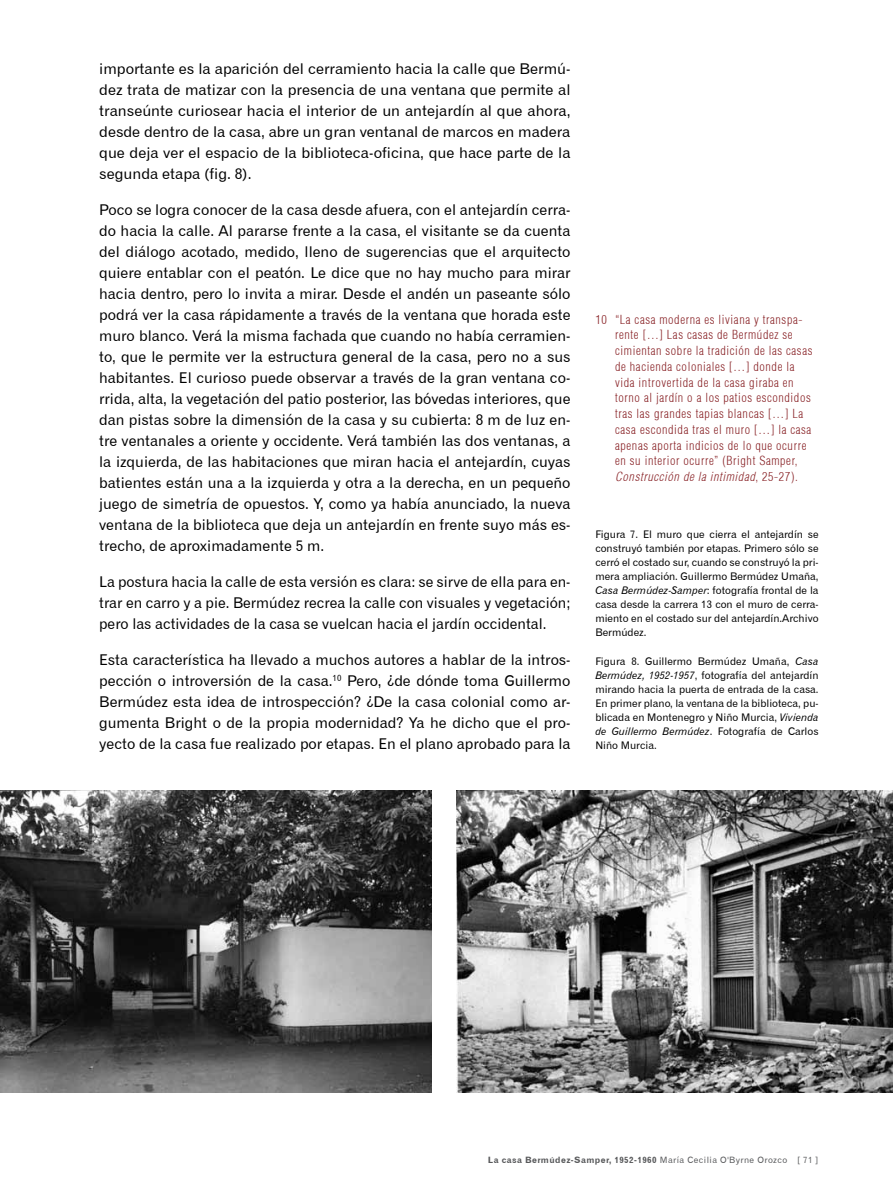
<style>
.page{position:relative;width:893px;height:1191px;background:#fff}
.page>*{position:absolute;margin:0;border:0;box-sizing:border-box;transform-origin:0 0}
.t1{font:14.88px/21px "Gothic 720 BT Roman B";color:#000;text-align:justify}
.t2{font:300 condensed 12.25px/15.8px "Helvetica";letter-spacing:.05em;color:#8a2529}
.t3{font:10.5px/14px "Gothic 720 BT Roman B";color:#000;text-align:justify}
.t4{font:8.75px "Gothic 720 BT Bold B";letter-spacing:.05em;color:#58595b}
.s1{font-style:italic}
.s2{font-family:"Gothic 720 BT Italic B"}
.s3{font-family:"Gothic 720 BT Roman B"}
</style>
<div class="page">
<img style="left:0;top:791px;width:432px;height:301px">
<img style="left:457px;top:791px;width:436px;height:301px">
<p class="t1" style="left:99px;top:58px;width:473px">importante es la aparición del cerramiento hacia la calle que Bermú&shy;dez trata de matizar con la presencia de una ventana que permite al transeúnte curiosear hacia el interior de un antejardín al que ahora, desde dentro de la casa, abre un gran ventanal de marcos en madera que deja ver el espacio de la biblioteca-oficina, que hace parte de la segunda etapa (fig. 8).</p>
<p class="t1" style="left:99px;top:199px;width:473px">Poco se logra conocer de la casa desde afuera, con el antejardín cerra&shy;do hacia la calle. Al pararse frente a la casa, el visitante se da cuenta del diálogo acotado, medido, lleno de sugerencias que el arquitecto quiere entablar con el peatón. Le dice que no hay mucho para mirar hacia dentro, pero lo invita a mirar. Desde el andén un paseante sólo podrá ver la casa rápidamente a través de la ventana que horada este muro blanco. Verá la misma fachada que cuando no había cerramien&shy;to, que le permite ver la estructura general de la casa, pero no a sus habitantes. El curioso puede observar a través de la gran ventana co&shy;rrida, alta, la vegetación del patio posterior, las bóvedas interiores, que dan pistas sobre la dimensión de la casa y su cubierta: 8 m de luz en&shy;tre ventanales a oriente y occidente. Verá también las dos ventanas, a la izquierda, de las habitaciones que miran hacia el antejardín, cuyas batientes están una a la izquierda y otra a la derecha, en un pequeño juego de simetría de opuestos. Y, como ya había anunciado, la nueva ventana de la biblioteca que deja un antejardín en frente suyo más es&shy;trecho, de aproximadamente 5 m.</p>
<p class="t1" style="left:99px;top:571px;width:473px">La postura hacia la calle de esta versión es clara: se sirve de ella para en&shy;trar en carro y a pie. Bermúdez recrea la calle con visuales y vegetación; pero las actividades de la casa se vuelcan hacia el jardín occidental.</p>
<p class="t1" style="left:99px;top:649px;width:473px">Esta característica ha llevado a muchos autores a hablar de la intros&shy;pección o introversión de la casa.<sup>10</sup> Pero, ¿de dónde toma Guillermo Bermúdez esta idea de introspección? ¿De la casa colonial como ar&shy;gumenta Bright o de la propia modernidad? Ya he dicho que el pro&shy;yecto de la casa fue realizado por etapas. En el plano aprobado para la</p>
<p class="t2" style="left:615px;top:311px;width:199px;text-indent:-20px">10 “La casa moderna es liviana y transpa&shy;rente […] Las casas de Bermúdez se cimientan sobre la tradición de las casas de hacienda coloniales […] donde la vida introvertida de la casa giraba en torno al jardín o a los patios escondidos tras las grandes tapias blancas […] La casa escondida tras el muro […] la casa apenas aporta indicios de lo que ocurre en su interior ocurre” (Bright Samper, <span class="s1">Construcción de la intimidad</span>, 25-27).</p>
<p class="t3" style="left:595px;top:527px;width:225px">Figura 7. El muro que cierra el antejardín se construyó también por etapas. Primero sólo se cerró el costado sur, cuando se construyó la pri&shy;mera ampliación. Guillermo Bermúdez Umaña, <span class="s2">Casa Bermúdez-Samper</span>: fotografía frontal de la casa desde la carrera 13 con el muro de cerra&shy;miento en el costado sur del antejardín.Archivo Bermúdez.</p>
<p class="t3" style="left:595px;top:654px;width:225px">Figura 8. Guillermo Bermúdez Umaña, <span class="s2">Casa Bermúdez, 1952-1957</span>, fotografía del antejardín mirando hacia la puerta de entrada de la casa.<br>En primer plano, la ventana de la biblioteca, pu&shy;blicada en Montenegro y Niño Murcia, <span class="s2">Vivienda de Guillermo Bermúdez</span>. Fotografía de Carlos Niño Murcia.</p>
<p class="t4" style="left:488px;top:1154px;width:332px">La casa Bermúdez-Samper, 1952-1960 <span class="s3">María Cecilia O'Byrne Orozco [ 71 ]</span></p>
</div>
